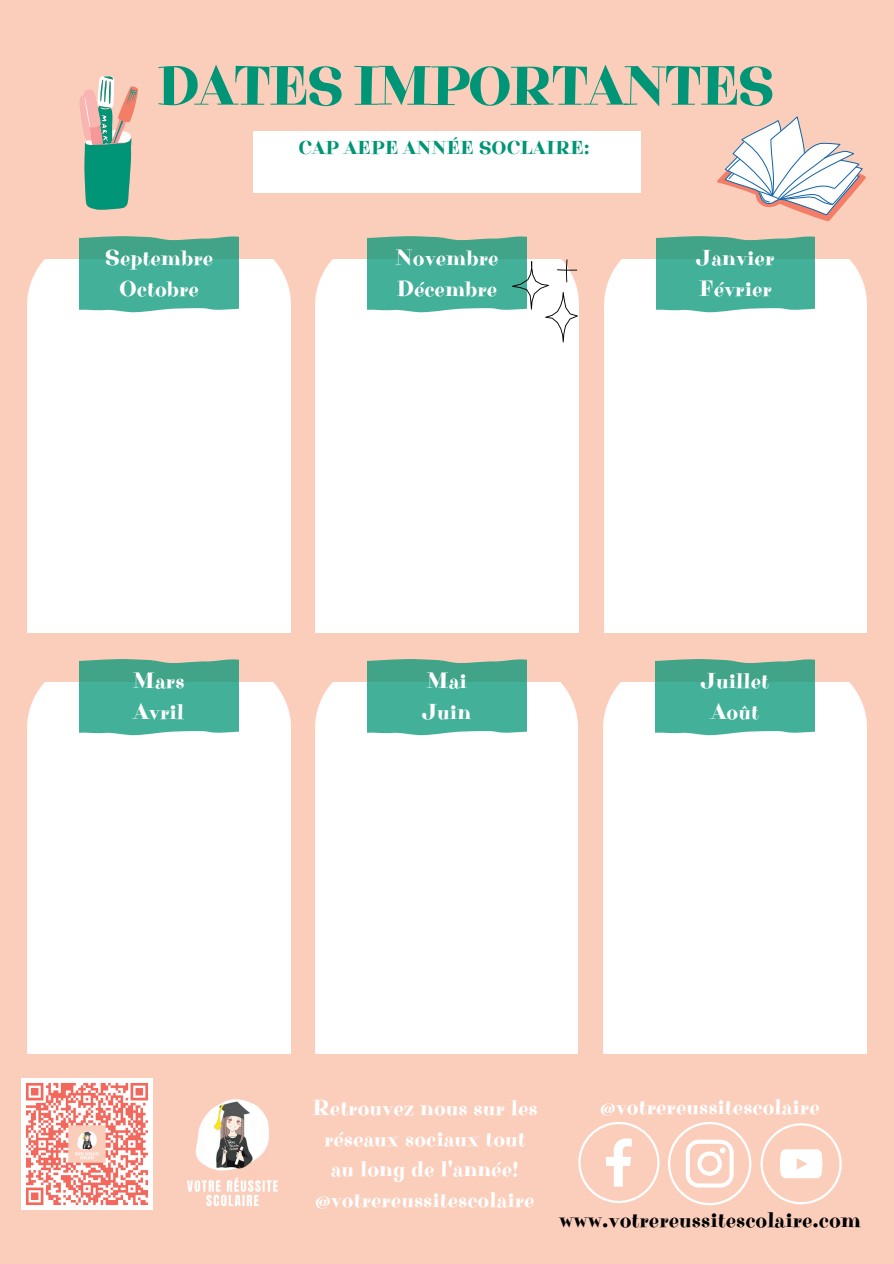
<style>
.page{position:relative;width:894px;height:1264px;background:#fff}
.page>*{position:absolute;margin:0;border:0;box-sizing:border-box;transform-origin:0 0}
.t1{font:55.95px "Purple Purse";letter-spacing:-.05em;color:#009576}
.t2{font:22.5px/30.5px "Purple Purse";color:#fff;text-align:center}
.t3{font:22.5px "Purple Purse";color:#000}
.t4{font:19.05px "Purple Purse";color:#009576}
</style>
<div class="page">
<div style="left:0;top:0;width:893px;height:1263px;background:#fbcebc"></div>
<div style="left:253px;top:132px;width:387px;height:61px;background:#fff"></div>
<img style="left:21px;top:1078px;width:131px;height:131px">
<img style="left:187px;top:1099px;width:91px;height:108px">
<svg style="left:717px;top:117px;width:148px;height:104px"></svg>
<svg style="left:79px;top:76px;width:59px;height:134px"></svg>
<div style="left:28px;top:259px;width:262px;height:373px;background:#fff"></div>
<svg style="left:80px;top:236px;width:158px;height:76px;background:#4baf97"></svg>
<div style="left:27px;top:682px;width:263px;height:371px;background:#fff"></div>
<svg style="left:79px;top:659px;width:159px;height:76px;background:#4baf97"></svg>
<div style="left:315px;top:259px;width:263px;height:373px;background:#fff"></div>
<div style="left:315px;top:682px;width:262px;height:371px;background:#fff"></div>
<svg style="left:367px;top:659px;width:159px;height:76px;background:#4baf97"></svg>
<div style="left:604px;top:259px;width:262px;height:373px;background:#fff"></div>
<svg style="left:656px;top:236px;width:158px;height:76px;background:#4baf97"></svg>
<div style="left:603px;top:682px;width:263px;height:371px;background:#fff"></div>
<svg style="left:655px;top:659px;width:159px;height:76px;background:#4baf97"></svg>
<svg style="left:367px;top:236px;width:211px;height:106px;background:#9acdbf"></svg>
<svg style="left:578px;top:1122px;width:81px;height:80px"></svg>
<svg style="left:668px;top:1122px;width:83px;height:83px"></svg>
<svg style="left:760px;top:1123px;width:81px;height:81px"></svg>
<p class="t1" style="left:156px;top:53px;width:620px">DATES IMPORTANTES</p>
<p class="t2" style="left:105px;top:244px;width:110px">Septembre</p>
<p class="t2" style="left:119px;top:274px;width:81px">Octobre</p>
<p class="t4" style="left:298px;top:136px;width:293px">CAP AEPE ANNÉE SOCLAIRE:</p>
<p class="t2" style="left:395px;top:244px;width:105px;text-align:left">Novembre<br>Décembre</p>
<p class="t2" style="left:696px;top:244px;width:80px">Janvier</p>
<p class="t2" style="left:698px;top:274px;width:75px">Février</p>
<p class="t2" style="left:133px;top:666px;width:53px">Mars</p>
<p class="t2" style="left:133px;top:697px;width:52px">Avril</p>
<p class="t2" style="left:426px;top:666px;width:42px">Mai</p>
<p class="t2" style="left:422px;top:697px;width:50px">Juin</p>
<p class="t2" style="left:700px;top:666px;width:70px">Juillet</p>
<p class="t2" style="left:710px;top:697px;width:49px">Août</p>
<p class="t2" style="left:312px;top:1093px;width:227px">Retrouvez nous sur les réseaux sociaux tout au long de l'année!</p>
<p class="t2" style="left:315px;top:1184px;width:221px">@votrereussitescolaire</p>
<p class="t2" style="left:600px;top:1092px;width:221px">@votrereussitescolaire</p>
<p class="t3" style="left:559px;top:1206px;width:303px">www.votrereussitescolaire.com</p>
</div>
